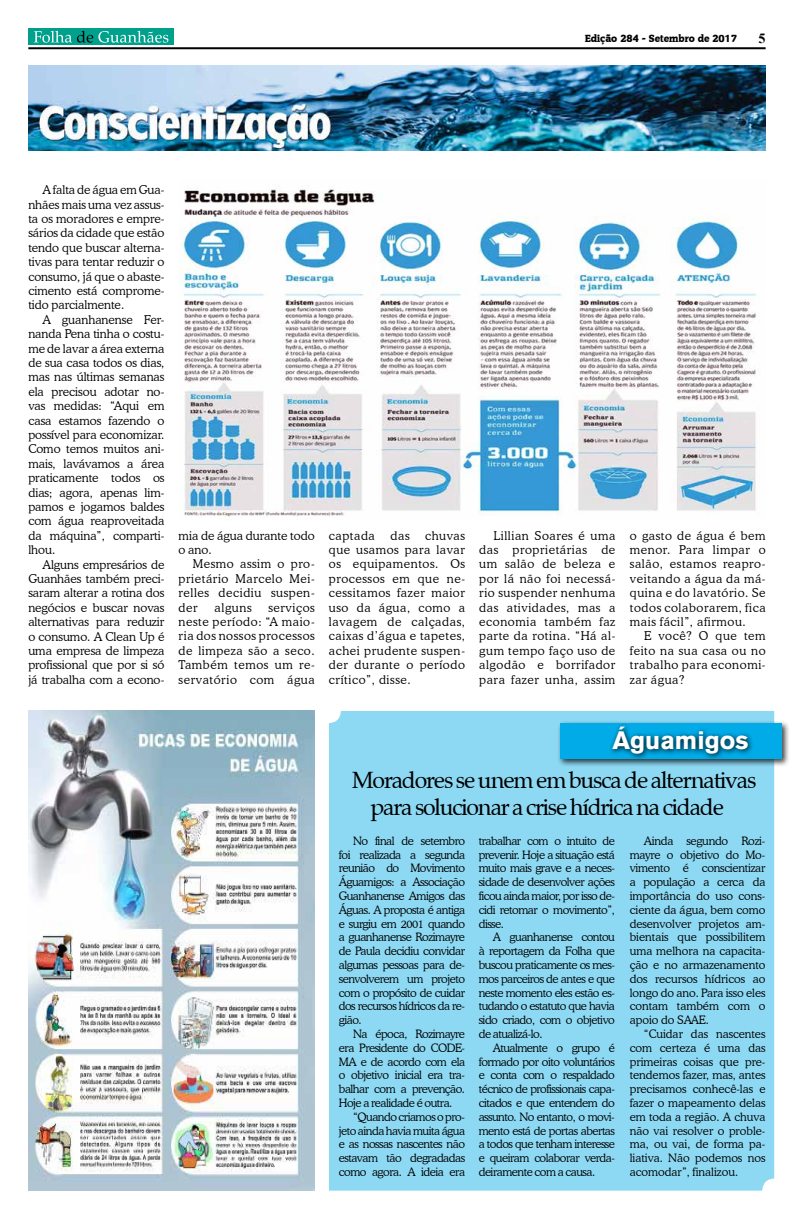
<style>
.page{position:relative;width:794px;height:1219px;background:#fff}
.page>*{position:absolute;margin:0;border:0;box-sizing:border-box;transform-origin:0 0}
.t1{font:700 25px "Akzidenz Grotesk BE";color:#fff}
.t2{font:23px/27px "Zapf Calligraphic 801 BT";letter-spacing:-.05em;color:#000}
.t3{font:700 14px "Times New Roman";color:#000}
.t4{font:300 12px/14.4px "Cooper BT";letter-spacing:.05em;color:#000;text-align:justify}
.t5{font:300 12px/14.4px "Cooper BT";color:#000}
.t6{font:300 11.5px/13.8px "Cooper BT";letter-spacing:-.04em;color:#000;text-align:justify}
.t7{font:10px "Commons";color:#000}
</style>
<div class="page">
<div style="left:28px;top:28px;width:146px;height:17px;background:#00a18c"></div>
<hr style="left:28px;top:47px;width:737px;height:2px;background:#000">
<svg style="left:34px;top:31px;width:134px;height:12px"></svg>
<img style="left:179px;top:187px;width:577px;height:330px">
<div style="left:329px;top:711px;width:445px;height:480px;background:#8dd9f4"></div>
<div style="left:557px;top:721px;width:233px;height:46px;background:#000;opacity:.75"></div>
<div style="left:560px;top:723px;width:221px;height:36px;background:#00abe8"></div>
<div style="left:609px;top:723px;width:145px;height:37px;background:#000;opacity:.86"></div>
<img style="left:28px;top:711px;width:287px;height:479px">
<img style="left:28px;top:65px;width:737px;height:85px">
<p class="t7" style="left:585px;top:32px;width:154px">Edição 284 - Setembro de 2017</p>
<p class="t3" style="left:758px;top:29px;width:8px">5</p>
<p class="t4" style="left:28px;top:183px;width:138px;text-indent:14px">A falta de água em Gua&shy;nhães mais uma vez assus&shy;ta os moradores e empre&shy;sários da cidade que estão tendo que buscar alterna&shy;tivas para tentar reduzir o consumo, já que o abaste&shy;cimento está comprome&shy;tido parcialmente.</p>
<p class="t4" style="left:28px;top:312px;width:138px;text-indent:14px">A guanhanense Fer&shy;nanda Pena tinha o costu&shy;me de lavar a área externa de sua casa todos os dias, mas nas últimas semanas ela precisou adotar no&shy;vas medidas: “Aqui em casa estamos fazendo o possível para economizar.<br>Como temos muitos ani&shy;mais, lavávamos a área praticamente todos os dias; agora, apenas lim&shy;pamos e jogamos baldes com água reaproveitada da máquina”, comparti&shy;lhou.</p>
<p class="t4" style="left:28px;top:557px;width:138px;text-indent:14px">Alguns empresários de Guanhães também preci&shy;saram alterar a rotina dos negócios e buscar novas alternativas para reduzir o consumo. A Clean Up é uma empresa de limpeza profissional que por si só já trabalha com a econo-</p>
<p class="t5" style="left:179px;top:528px;width:138px">mia de água durante todo o ano.</p>
<p class="t4" style="left:179px;top:557px;width:138px;text-indent:14px">Mesmo assim o pro&shy;prietário Marcelo Mei&shy;relles decidiu suspen&shy;der</p>
<p class="t4" style="left:215px;top:600px;width:38px">alguns</p>
<p class="t4" style="left:179px;top:600px;width:138px;text-indent:90px">serviços neste período: “A maio&shy;ria dos nossos processos de limpeza são a seco.<br>Também temos um re&shy;servatório com água</p>
<p class="t4" style="left:479px;top:528px;width:138px;text-indent:14px">Lillian Soares é uma das proprietárias de um salão de beleza e por lá não foi necessá&shy;rio suspender nenhuma das atividades, mas a economia também faz parte da rotina. “Há al&shy;gum tempo faço uso de algodão e borrifador para fazer unha, assim</p>
<p class="t4" style="left:329px;top:528px;width:138px;text-indent:96px">chuvas que usamos para lavar os equipamentos. Os processos em que ne&shy;cessitamos fazer maior uso da água, como a lavagem de calçadas, caixas d’água e tapetes, achei prudente suspen&shy;der durante o período crítico”, disse.</p>
<p class="t4" style="left:630px;top:528px;width:137px">o gasto de água é bem menor. Para limpar o salão, estamos reapro&shy;veitando a água da má&shy;quina e do lavatório. Se todos colaborarem, fica mais fácil”, afirmou.</p>
<p class="t4" style="left:329px;top:528px;width:47px">captada</p>
<p class="t4" style="left:390px;top:528px;width:21px">das</p>
<p class="t4" style="left:630px;top:629px;width:137px;text-indent:14px">E você? O que tem feito na sua casa ou no trabalho para economi&shy;zar água?</p>
<h1 class="t1" style="left:612px;top:725px;width:137px">Águamigos</h1>
<h2 class="t2" style="left:370px;top:767px;width:387px;text-indent:-18px">Moradores se unem em busca de alternativas para solucionar a crise hídrica na cidade</h2>
<p class="t6" style="left:339px;top:834px;width:128px;text-indent:14px">No final de setembro foi realizada a segunda reunião do Movimento Águamigos: a Associação Guanhanense Amigos das Águas. A proposta é antiga e surgiu em 2001 quando a guanhanense Rozimayre de Paula decidiu convidar algumas pessoas para de&shy;senvolverem um projeto com o propósito de cuidar dos recursos hídricos da re&shy;gião.</p>
<p class="t6" style="left:339px;top:1027px;width:128px;text-indent:14px">Na época, Rozimayre era Presidente do CODE-MA e de acordo com ela o objetivo inicial era tra&shy;balhar com a prevenção.<br>Hoje a realidade é outra.</p>
<p class="t6" style="left:339px;top:1110px;width:128px;text-indent:14px">“Quando criamos o pro&shy;jeto ainda havia muita água e as nossas nascentes não estavam tão degradadas como agora. A ideia era</p>
<p class="t6" style="left:479px;top:834px;width:138px">trabalhar com o intuito de prevenir. Hoje a situação está muito mais grave e a neces&shy;sidade de desenvolver ações ficou ainda maior, por isso de&shy;cidi retomar o movimento”, disse.</p>
<p class="t6" style="left:479px;top:930px;width:138px;text-indent:14px">A guanhanense contou à reportagem da Folha que buscou praticamente os mes&shy;mos parceiros de antes e que neste momento eles estão es&shy;tudando o estatuto que havia sido criado, com o objetivo de atualizá-lo.</p>
<p class="t6" style="left:479px;top:1041px;width:138px;text-indent:14px">Atualmente o grupo é formado por oito voluntários e conta com o respaldado técnico de profissionais capa&shy;citados e que entendem do assunto. No entanto, o movi&shy;mento está de portas abertas a todos que tenham interesse e queiram colaborar verda&shy;deiramente com a causa.</p>
<p class="t6" style="left:629px;top:834px;width:137px;text-indent:14px">Ainda segundo Rozi&shy;mayre o objetivo do Mo&shy;vimento é conscientizar a população a cerca da importância do uso cons&shy;ciente da água, bem como desenvolver projetos am&shy;bientais que possibilitem uma melhora na capacita&shy;ção e no armazenamento dos recursos hídricos ao longo do ano. Para isso eles contam também com o apoio do SAAE.</p>
<p class="t6" style="left:629px;top:1027px;width:137px;text-indent:14px">“Cuidar das nascentes com certeza é uma das primeiras coisas que pre&shy;tendemos fazer, mas, antes precisamos conhecê-las e fazer o mapeamento delas em toda a região. A chuva não vai resolver o proble&shy;ma, ou vai, de forma pa&shy;liativa. Não podemos nos acomodar”, finalizou.</p>
</div>
